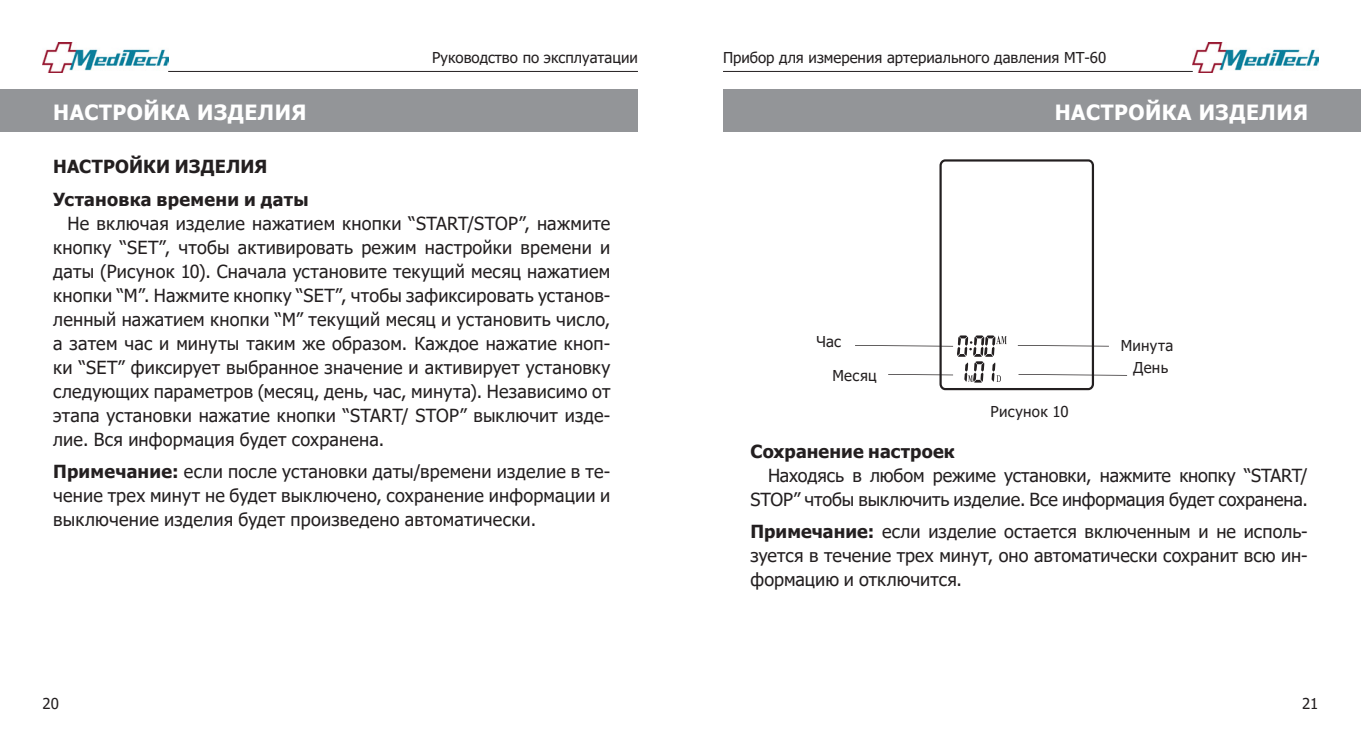
<style>
.page{position:relative;width:1361px;height:740px;background:#fff}
.page>*{position:absolute;margin:0;border:0;box-sizing:border-box;transform-origin:0 0}
.t1{font:700 21px "Tahoma";letter-spacing:.025em;color:#fff}
.t2{font:18px/24px "Tahoma";color:#231f20;text-align:justify}
.t3{font:700 18px "Tahoma";letter-spacing:.01em;color:#231f20}
.t4{font:15px "Tahoma";color:#231f20}
.t5{font:15px "Tahoma";letter-spacing:.02em;color:#231f20}
.s1{font-weight:700}
</style>
<div class="page">
<div style="left:0;top:89px;width:638px;height:43px;background:#939598"></div>
<div style="left:723px;top:89px;width:638px;height:43px;background:#939598"></div>
<img style="left:43px;top:43px;width:125px;height:30px">
<img style="left:1192px;top:43px;width:126px;height:30px">
<hr style="left:168px;top:71px;width:470px;height:1px;background:#231f20">
<hr style="left:723px;top:71px;width:469px;height:1px;background:#231f20">
<div style="left:939px;top:159px;width:155px;height:231px;border:2px solid #231f20;border-radius:5px"></div>
<svg style="left:957px;top:335px;width:49px;height:48px"></svg>
<hr style="left:855px;top:345px;width:98px;height:2px;background:#231f20">
<hr style="left:888px;top:374px;width:65px;height:1px;background:#231f20">
<hr style="left:1018px;top:345px;width:91px;height:1px;background:#231f20">
<svg style="left:1018px;top:374px;width:109px;height:2px"></svg>
<p class="t4" style="left:432px;top:47px;width:207px">Руководство по эксплуатации</p>
<p class="t4" style="left:723px;top:47px;width:385px">Прибор для измерения артериального давления МТ-60</p>
<p class="t1" style="left:53px;top:98px;width:255px">НАСТРОЙКА ИЗДЕЛИЯ</p>
<p class="t1" style="left:1054px;top:98px;width:255px">НАСТРОЙКА ИЗДЕЛИЯ</p>
<p class="t3" style="left:53px;top:154px;width:216px">НАСТРОЙКИ ИЗДЕЛИЯ</p>
<p class="t3" style="left:53px;top:186px;width:257px">Установка времени и даты</p>
<p class="t2" style="left:53px;top:212px;width:559px;text-indent:14px">Не включая изделие нажатием кнопки “START/STOP”, нажмите кнопку “SET”, чтобы активировать режим настройки времени и даты (Рисунок 10). Сначала установите текущий месяц нажатием кнопки “М”. Нажмите кнопку “SET”, чтобы зафиксировать установ&shy;ленный нажатием кнопки “М” текущий месяц и установить число, а затем час и минуты таким же образом. Каждое нажатие кноп&shy;ки “SET” фиксирует выбранное значение и активирует установку следующих параметров (месяц, день, час, минута). Независимо от этапа установки нажатие кнопки “START/ STOP” выключит изде&shy;лие. Вся информация будет сохранена.</p>
<p class="t2" style="left:53px;top:461px;width:559px"><span class="s1">Примечание:</span> если после установки даты/времени изделие в те&shy;чение трех минут не будет выключено, сохранение информации и выключение изделия будет произведено автоматически.</p>
<p class="t4" style="left:816px;top:332px;width:26px">Час</p>
<p class="t4" style="left:1120px;top:336px;width:54px">Минута</p>
<p class="t4" style="left:1133px;top:357px;width:36px">День</p>
<p class="t4" style="left:832px;top:366px;width:46px">Месяц</p>
<p class="t5" style="left:990px;top:402px;width:80px">Рисунок 10</p>
<p class="t3" style="left:750px;top:439px;width:206px">Сохранение настроек</p>
<p class="t2" style="left:750px;top:464px;width:559px;text-align:right">Находясь в любом режиме установки, нажмите кнопку “START/<br>STOP” чтобы выключить изделие. Все информация будет сохранена.</p>
<p class="t2" style="left:750px;top:521px;width:559px"><span class="s1">Примечание:</span> если изделие остается включенным и не исполь&shy;зуется в течение трех минут, оно автоматически сохранит всю ин&shy;формацию и отключится.</p>
<p class="t4" style="left:43px;top:693px;width:18px">20</p>
<p class="t4" style="left:1302px;top:693px;width:18px">21</p>
</div>
